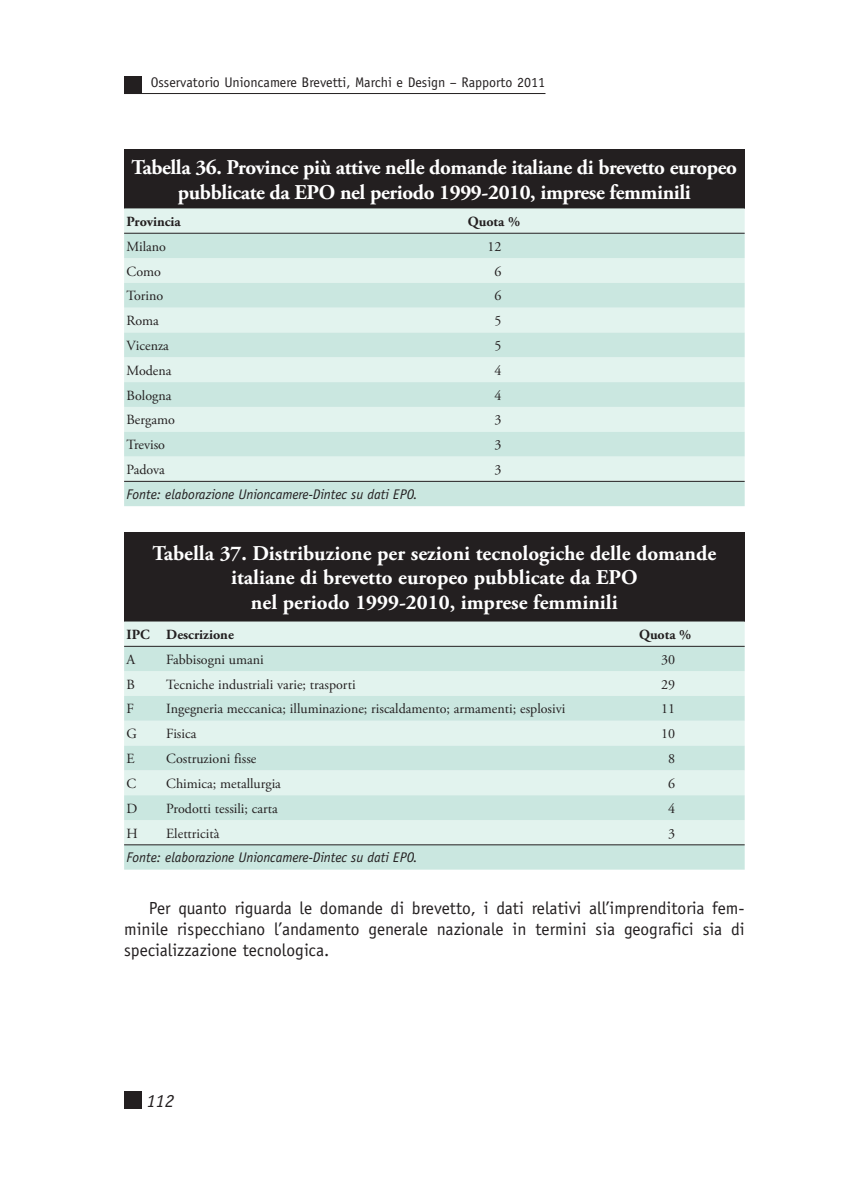
<style>
.page{position:relative;width:844px;height:1191px;background:#fff}
.page>*{position:absolute;margin:0;border:0;box-sizing:border-box;transform-origin:0 0}
.t1{font:700 21px/24.5px "Adobe Garamond Pro";color:#fff;text-align:center}
.t2{font:700 21px/24.5px "Adobe Garamond Pro";letter-spacing:-.02em;color:#fff;text-align:center}
.t3{font:italic 18.38px "Officina Serif LT";color:#231f20}
.t4{font:17.5px/21px "Officina Sans LT";color:#231f20;text-align:justify}
.t5{font:14px "Adobe Garamond Pro";color:#231f20}
.t6{font:italic 14px "Officina Sans LT";color:#231f20}
.t7{font:14px "Officina Sans LT";color:#231f20}
.t8{font:700 14px "Adobe Garamond Pro";color:#231f20}
</style>
<div class="page">
<div style="left:124px;top:1091px;width:17px;height:18px;background:#231f20"></div>
<hr style="left:124px;top:93px;width:421px;height:1px;background:#231f20">
<div style="left:124px;top:76px;width:17px;height:18px;background:#231f20"></div>
<div style="left:124px;top:149px;width:620px;height:59px;background:#231f20"></div>
<svg style="left:124px;top:208px;width:620px;height:25px;background:#dcede8"></svg>
<svg style="left:124px;top:234px;width:620px;height:272px;background:#d4ece6"></svg>
<hr style="left:124px;top:233px;width:620px;height:1px;background:#231f20">
<hr style="left:124px;top:481px;width:620px;height:1px;background:#231f20">
<div style="left:124px;top:532px;width:620px;height:89px;background:#231f20"></div>
<svg style="left:124px;top:621px;width:620px;height:25px;background:#dcede8"></svg>
<svg style="left:124px;top:647px;width:620px;height:222px;background:#d4ece6"></svg>
<hr style="left:124px;top:646px;width:620px;height:1px;background:#231f20">
<hr style="left:124px;top:844px;width:620px;height:1px;background:#231f20">
<p class="t7" style="left:151px;top:77px;width:396px">Osservatorio Unioncamere Brevetti, Marchi e Design – Rapporto 2011</p>
<h1 class="t2" style="left:132px;top:157px;width:607px">Tabella 36. Province più attive nelle domande italiane di brevetto europeo pubblicate da EPO nel periodo 1999-2010, imprese femminili</h1>
<p class="t8" style="left:126px;top:216px;width:56px">Provincia</p>
<p class="t8" style="left:467px;top:216px;width:54px">Quota %</p>
<p class="t5" style="left:126px;top:241px;width:41px">Milano</p>
<p class="t5" style="left:487px;top:241px;width:15px">12</p>
<p class="t5" style="left:126px;top:265px;width:36px">Como</p>
<p class="t5" style="left:494px;top:265px;width:8px">6</p>
<p class="t5" style="left:126px;top:290px;width:38px">Torino</p>
<p class="t5" style="left:494px;top:290px;width:8px">6</p>
<p class="t5" style="left:126px;top:315px;width:34px">Roma</p>
<p class="t5" style="left:494px;top:315px;width:8px">5</p>
<p class="t5" style="left:126px;top:340px;width:44px">Vicenza</p>
<p class="t5" style="left:494px;top:340px;width:8px">5</p>
<p class="t5" style="left:126px;top:365px;width:46px">Modena</p>
<p class="t5" style="left:494px;top:365px;width:8px">4</p>
<p class="t5" style="left:126px;top:389px;width:46px">Bologna</p>
<p class="t5" style="left:494px;top:389px;width:8px">4</p>
<p class="t5" style="left:126px;top:414px;width:50px">Bergamo</p>
<p class="t5" style="left:494px;top:414px;width:8px">3</p>
<p class="t5" style="left:126px;top:439px;width:40px">Treviso</p>
<p class="t5" style="left:494px;top:439px;width:8px">3</p>
<p class="t5" style="left:126px;top:464px;width:40px">Padova</p>
<p class="t5" style="left:494px;top:464px;width:8px">3</p>
<p class="t6" style="left:126px;top:489px;width:292px">Fonte: elaborazione Unioncamere-Dintec su dati EPO.</p>
<h1 class="t1" style="left:152px;top:543px;width:565px">Tabella 37. Distribuzione per sezioni tecnologiche delle domande italiane di brevetto europeo pubblicate da EPO<br>nel periodo 1999-2010, imprese femminili</h1>
<p class="t8" style="left:126px;top:629px;width:109px">IPC Descrizione</p>
<p class="t8" style="left:639px;top:629px;width:54px">Quota %</p>
<p class="t5" style="left:126px;top:654px;width:10px">A</p>
<p class="t5" style="left:166px;top:654px;width:99px">Fabbisogni umani</p>
<p class="t5" style="left:661px;top:654px;width:15px">30</p>
<p class="t5" style="left:126px;top:678px;width:10px">B</p>
<p class="t5" style="left:166px;top:678px;width:191px">Tecniche industriali varie; trasporti</p>
<p class="t5" style="left:661px;top:678px;width:15px">29</p>
<p class="t5" style="left:126px;top:703px;width:9px">F</p>
<p class="t5" style="left:166px;top:703px;width:400px">Ingegneria meccanica; illuminazione; riscaldamento; armamenti; esplosivi</p>
<p class="t5" style="left:661px;top:703px;width:15px">11</p>
<p class="t5" style="left:126px;top:728px;width:12px">G</p>
<p class="t5" style="left:166px;top:728px;width:32px">Fisica</p>
<p class="t5" style="left:661px;top:728px;width:15px">10</p>
<p class="t5" style="left:126px;top:753px;width:10px">E</p>
<p class="t5" style="left:166px;top:753px;width:92px">Costruzioni fisse</p>
<p class="t5" style="left:668px;top:753px;width:8px">8</p>
<p class="t5" style="left:126px;top:778px;width:11px">C</p>
<p class="t5" style="left:166px;top:778px;width:116px">Chimica; metallurgia</p>
<p class="t5" style="left:668px;top:778px;width:8px">6</p>
<p class="t5" style="left:126px;top:802px;width:12px">D</p>
<p class="t5" style="left:166px;top:802px;width:113px">Prodotti tessili; carta</p>
<p class="t5" style="left:668px;top:802px;width:8px">4</p>
<p class="t5" style="left:126px;top:827px;width:13px">H</p>
<p class="t5" style="left:166px;top:827px;width:55px">Elettricità</p>
<p class="t5" style="left:668px;top:827px;width:8px">3</p>
<p class="t6" style="left:126px;top:852px;width:292px">Fonte: elaborazione Unioncamere-Dintec su dati EPO.</p>
<p class="t4" style="left:124px;top:899px;width:622px;text-indent:25px">Per quanto riguarda le domande di brevetto, i dati relativi all’imprenditoria fem&shy;minile rispecchiano l’andamento generale nazionale in termini sia geografici sia di specializzazione tecnologica.</p>
<h2 class="t3" style="left:147px;top:1094px;width:29px">112</h2>
</div>
